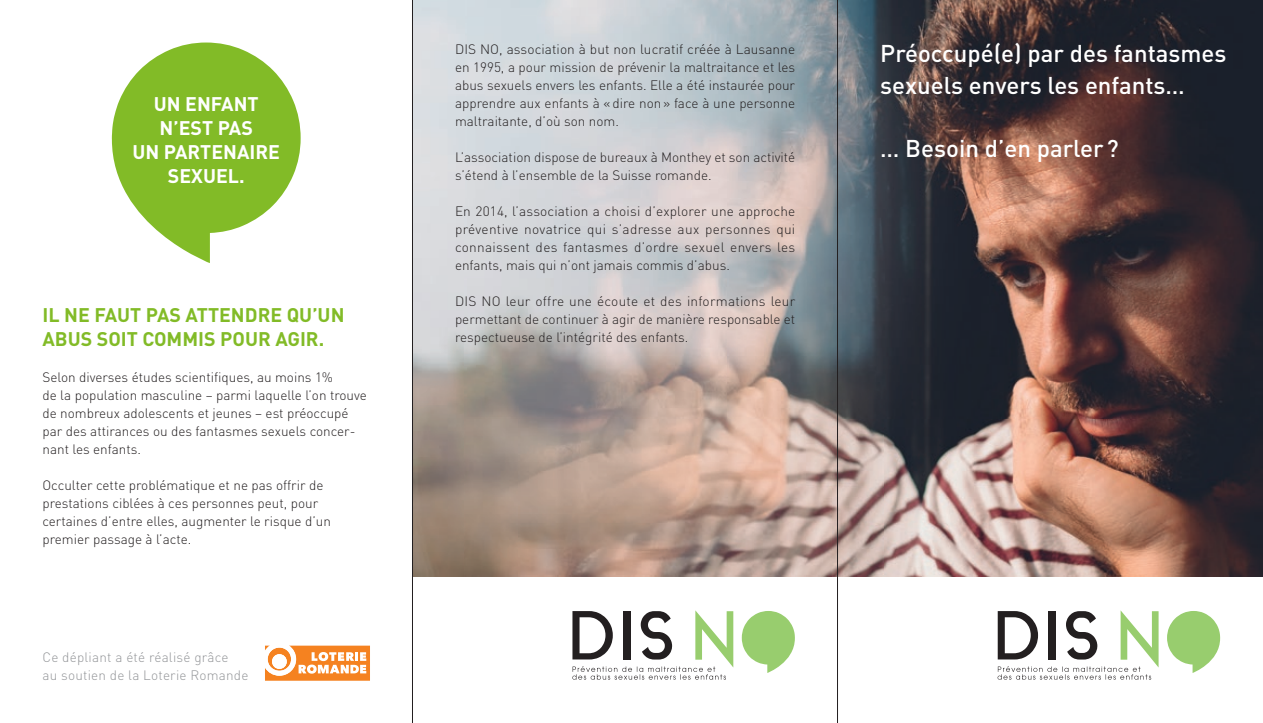
<style>
.page{position:relative;width:1263px;height:723px;background:#fff}
.page>*{position:absolute;margin:0;border:0;box-sizing:border-box;transform-origin:0 0}
.t1{font:500 24px/31.5px "DIN";color:#fff}
.t2{font:700 19.5px/24px "DIN";color:#82bb27}
.t3{font:700 19.5px/24px "DIN";color:#fff;text-align:center}
.t4{font:300 13.5px/18px "DIN";color:#231f20}
.t5{font:300 13.5px/18px "DIN";letter-spacing:.015em;color:#939598}
</style>
<div class="page">
<img style="left:413px;top:0;width:850px;height:576px">
<img style="left:413px;top:321px;width:4px;height:256px">
<img style="left:416px;top:576px;width:834px;height:1px">
<svg style="left:1167px;top:611px;width:53px;height:62px"></svg>
<svg style="left:997px;top:610px;width:161px;height:70px"></svg>
<svg style="left:742px;top:611px;width:53px;height:62px"></svg>
<svg style="left:572px;top:610px;width:161px;height:70px"></svg>
<svg style="left:112px;top:43px;width:189px;height:220px;fill:#82bb27"></svg>
<svg style="left:265px;top:645px;width:105px;height:1px"></svg>
<svg style="left:265px;top:646px;width:105px;height:35px"></svg>
<hr style="left:412px;top:0;width:1px;height:723px;background:#231f20">
<hr style="left:837px;top:0;width:1px;height:723px;background:#231f20">
<h2 class="t3" style="left:132px;top:92px;width:149px">UN ENFANT<br>N’EST PAS<br>UN PARTENAIRE<br>SEXUEL.</h2>
<h2 class="t2" style="left:43px;top:302px;width:303px">IL NE FAUT PAS ATTENDRE QU’UN<br>ABUS SOIT COMMIS POUR AGIR.</h2>
<p class="t4" style="left:43px;top:368px;width:326px">Selon diverses études scientifiques, au moins 1%<br>de la population masculine – parmi laquelle l’on trouve de nombreux adolescents et jeunes – est préoccupé par des attirances ou des fantasmes sexuels concer&shy;nant les enfants.</p>
<p class="t4" style="left:43px;top:476px;width:290px">Occulter cette problématique et ne pas offrir de prestations ciblées à ces personnes peut, pour certaines d’entre elles, augmenter le risque d’un premier passage à l’acte.</p>
<p class="t5" style="left:43px;top:648px;width:207px">Ce dépliant a été réalisé grâce<br>au soutien de la Loterie Romande</p>
<p class="t4" style="left:455px;top:39px;width:342px;text-align:justify">DIS NO, association à but non lucratif créée à Lausanne en 1995, a pour mission de prévenir la maltraitance et les abus sexuels envers les enfants. Elle a été instaurée pour apprendre aux enfants à « dire non » face à une personne maltraitante, d’où son nom.</p>
<p class="t4" style="left:455px;top:147px;width:342px">L’association dispose de bureaux à Monthey et son activité s’étend à l’ensemble de la Suisse romande.</p>
<p class="t4" style="left:455px;top:201px;width:342px;text-align:justify">En 2014, l’association a choisi d’explorer une approche préventive novatrice qui s’adresse aux personnes qui connaissent des fantasmes d’ordre sexuel envers les enfants, mais qui n’ont jamais commis d’abus.</p>
<p class="t4" style="left:455px;top:291px;width:342px;text-align:justify">DIS NO leur offre une écoute et des informations leur permettant de continuer à agir de manière responsable et respectueuse de l’intégrité des enfants.</p>
<h1 class="t1" style="left:880px;top:37px;width:348px">Préoccupé(e) par des fantasmes sexuels envers les enfants…</h1>
<h1 class="t1" style="left:880px;top:131px;width:240px">… Besoin d’en parler ?</h1>
</div>
